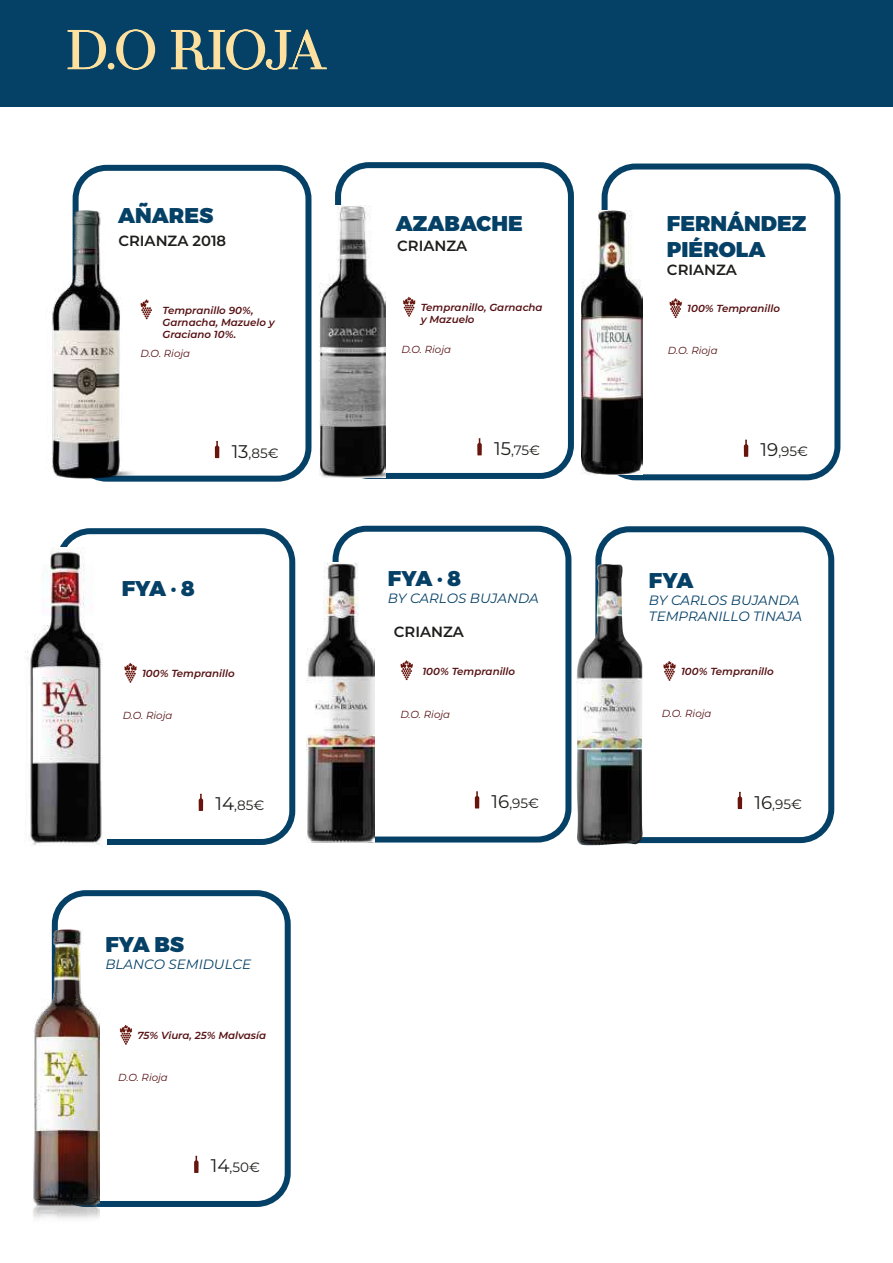
<style>
.page{position:relative;width:893px;height:1263px;background:#fff}
.page>*{position:absolute;margin:0;border:0;box-sizing:border-box;transform-origin:0 0}
.t1{font:54px "MADESAONARA";color:#ffe19f}
.t2{font:900 21.3px/25.7px "Montserrat";color:#054066}
.t3{font:600 14.7px "Montserrat";color:#1d1d1b}
.t4{font:italic 13.5px/16.2px "Montserrat";color:#054066}
.t5{font:13.5px "Montserrat";color:#1d1d1b}
.t6{font:italic 600 10.2px/12px "Montserrat";color:#571114}
.t7{font:italic 10.2px "Montserrat";color:#571114}
.s1{font-size:18.3px}
</style>
<div class="page">
<div style="left:73px;top:165px;width:238px;height:317px;border:6px solid #054066;border-radius:31px"></div>
<svg style="left:215px;top:441px;width:4px;height:17px"></svg>
<svg style="left:147px;top:300px;width:5px;height:19px"></svg>
<img style="left:52px;top:211px;width:95px;height:268px">
<div style="left:0;top:0;width:893px;height:107px;background:#054066"></div>
<svg style="left:67px;top:30px;width:40px;height:40px"></svg>
<div style="left:108px;top:63px;width:6px;height:7px;border:2px solid #ffe19f;border-radius:50%"></div>
<svg style="left:116px;top:29px;width:40px;height:41px"></svg>
<svg style="left:170px;top:29px;width:157px;height:41px"></svg>
<div style="left:602px;top:164px;width:238px;height:316px;border:6px solid #054066;border-radius:31px"></div>
<svg style="left:744px;top:440px;width:4px;height:17px"></svg>
<svg style="left:669px;top:298px;width:13px;height:20px"></svg>
<img style="left:581px;top:211px;width:62px;height:264px">
<div style="left:333px;top:526px;width:238px;height:316px;border:6px solid #054066;border-radius:31px"></div>
<svg style="left:475px;top:791px;width:4px;height:17px"></svg>
<div style="left:595px;top:526px;width:239px;height:317px;border:6px solid #054066;border-radius:31px"></div>
<svg style="left:738px;top:792px;width:4px;height:17px"></svg>
<svg style="left:400px;top:660px;width:13px;height:20px"></svg>
<svg style="left:663px;top:661px;width:13px;height:20px"></svg>
<div style="left:56px;top:528px;width:239px;height:317px;border:6px solid #054066;border-radius:31px"></div>
<svg style="left:199px;top:794px;width:4px;height:17px"></svg>
<svg style="left:124px;top:663px;width:13px;height:20px"></svg>
<img style="left:307px;top:563px;width:67px;height:280px">
<img style="left:576px;top:564px;width:67px;height:282px">
<img style="left:25px;top:548px;width:81px;height:297px">
<div style="left:52px;top:890px;width:239px;height:317px;border:6px solid #054066;border-radius:31px"></div>
<svg style="left:194px;top:1156px;width:5px;height:17px"></svg>
<svg style="left:120px;top:1025px;width:12px;height:20px"></svg>
<img style="left:33px;top:929px;width:66px;height:290px">
<div style="left:335px;top:162px;width:239px;height:317px;border:6px solid #054066;border-radius:31px"></div>
<svg style="left:477px;top:438px;width:5px;height:17px"></svg>
<svg style="left:403px;top:297px;width:12px;height:20px"></svg>
<img style="left:320px;top:206px;width:65px;height:271px">
<h1 class="t1" style="left:67px;top:19px;width:260px">D.O RIOJA</h1>
<h2 class="t2" style="left:118px;top:203px;width:97px">AÑARES</h2>
<h3 class="t3" style="left:118px;top:230px;width:109px">CRIANZA 2018</h3>
<p class="t6" style="left:162px;top:304px;width:114px">Tempranillo 90%,<br>Garnacha, Mazuelo y<br>Graciano 10%.</p>
<p class="t7" style="left:140px;top:347px;width:51px">D.O. Rioja</p>
<h3 class="t5" style="left:232px;top:443px;width:49px"><span class="s1">13</span>,85€</h3>
<h2 class="t2" style="left:122px;top:576px;width:75px">FYA · 8</h2>
<p class="t6" style="left:142px;top:667px;width:94px">100% Tempranillo</p>
<p class="t7" style="left:123px;top:708px;width:51px">D.O. Rioja</p>
<h3 class="t5" style="left:215px;top:796px;width:50px"><span class="s1">14</span>,85€</h3>
<h2 class="t2" style="left:105px;top:933px;width:80px">FYA BS</h2>
<h3 class="t4" style="left:105px;top:955px;width:147px">BLANCO SEMIDULCE</h3>
<p class="t6" style="left:137px;top:1029px;width:130px">75% Viura, 25% Malvasía</p>
<p class="t7" style="left:118px;top:1070px;width:51px">D.O. Rioja</p>
<h3 class="t5" style="left:211px;top:1158px;width:51px"><span class="s1">14</span>,50€</h3>
<h2 class="t2" style="left:396px;top:212px;width:128px">AZABACHE</h2>
<h3 class="t3" style="left:397px;top:236px;width:72px">CRIANZA</h3>
<p class="t6" style="left:421px;top:301px;width:123px">Tempranillo, Garnacha y Mazuelo</p>
<p class="t7" style="left:401px;top:342px;width:51px">D.O. Rioja</p>
<h3 class="t5" style="left:494px;top:441px;width:47px"><span class="s1">15</span>,75€</h3>
<h2 class="t2" style="left:388px;top:567px;width:75px">FYA · 8</h2>
<h3 class="t4" style="left:388px;top:589px;width:152px">BY CARLOS BUJANDA</h3>
<h3 class="t3" style="left:394px;top:622px;width:72px">CRIANZA</h3>
<p class="t6" style="left:422px;top:665px;width:94px">100% Tempranillo</p>
<p class="t7" style="left:400px;top:707px;width:51px">D.O. Rioja</p>
<h3 class="t5" style="left:492px;top:794px;width:49px"><span class="s1">16</span>,95€</h3>
<h2 class="t2" style="left:667px;top:212px;width:141px">FERNÁNDEZ<br>PIÉROLA</h2>
<h3 class="t3" style="left:667px;top:259px;width:72px">CRIANZA</h3>
<p class="t6" style="left:687px;top:302px;width:94px">100% Tempranillo</p>
<p class="t7" style="left:668px;top:343px;width:51px">D.O. Rioja</p>
<h3 class="t5" style="left:761px;top:442px;width:49px"><span class="s1">19</span>,95€</h3>
<h2 class="t2" style="left:649px;top:569px;width:46px">FYA</h2>
<h3 class="t4" style="left:649px;top:591px;width:155px">BY CARLOS BUJANDA<br>TEMPRANILLO TINAJA</h3>
<p class="t6" style="left:681px;top:665px;width:94px">100% Tempranillo</p>
<p class="t7" style="left:662px;top:706px;width:51px">D.O. Rioja</p>
<h3 class="t5" style="left:754px;top:794px;width:49px"><span class="s1">16</span>,95€</h3>
</div>
